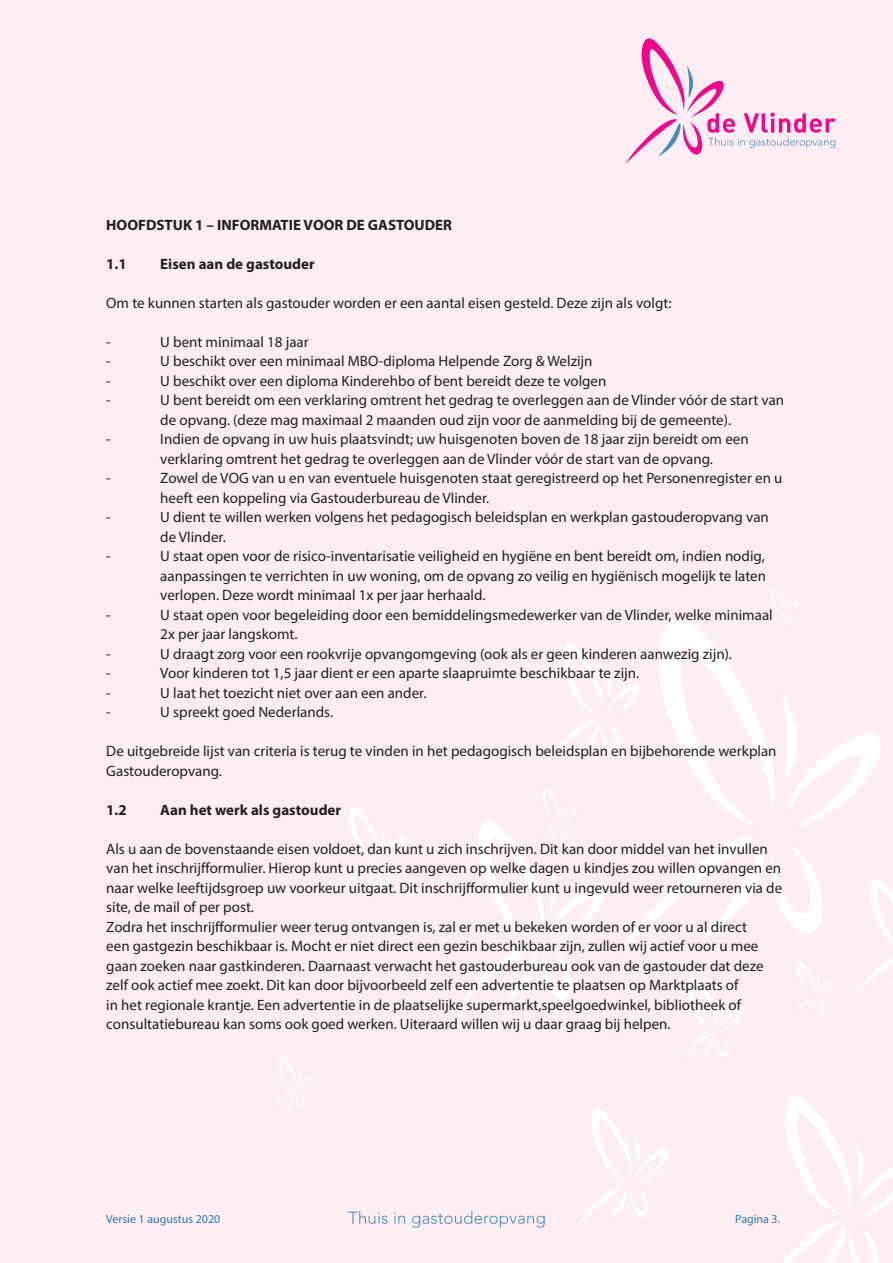
<style>
.page{position:relative;width:893px;height:1263px;background:#fdeef4}
.page>*{position:absolute;margin:0;border:0;box-sizing:border-box;transform-origin:0 0}
.t1{font:15px/19.5px "Myriad Pro";color:#231f20}
.t2{font:700 15px "Myriad Pro";color:#231f20}
.t3{font:12px "Myriad Pro";color:#2e76bc}
</style>
<div class="page">
<svg style="left:781px;top:1097px;width:112px;height:166px"></svg>
<svg style="left:578px;top:1109px;width:91px;height:116px"></svg>
<svg style="left:340px;top:807px;width:65px;height:84px"></svg>
<svg style="left:272px;top:1056px;width:42px;height:54px"></svg>
<svg style="left:454px;top:588px;width:439px;height:474px"></svg>
<svg style="left:625px;top:38px;width:211px;height:126px"></svg>
<svg style="left:348px;top:1211px;width:40px;height:13px"></svg>
<svg style="left:394px;top:1212px;width:11px;height:12px"></svg>
<svg style="left:412px;top:1211px;width:133px;height:17px"></svg>
<p class="t2" style="left:106px;top:215px;width:347px">HOOFDSTUK 1 – INFORMATIE VOOR DE GASTOUDER</p>
<p class="t2" style="left:106px;top:254px;width:22px">1.1</p>
<p class="t2" style="left:160px;top:254px;width:156px">Eisen aan de gastouder</p>
<p class="t1" style="left:106px;top:292px;width:567px">Om te kunnen starten als gastouder worden er een aantal eisen gesteld. Deze zijn als volgt:</p>
<p class="t1" style="left:106px;top:331px;width:6px">-</p>
<p class="t1" style="left:160px;top:331px;width:150px">U bent minimaal 18 jaar</p>
<p class="t1" style="left:106px;top:351px;width:6px">-</p>
<p class="t1" style="left:160px;top:351px;width:434px">U beschikt over een minimaal MBO-diploma Helpende Zorg &amp; Welzijn</p>
<p class="t1" style="left:106px;top:370px;width:6px">-</p>
<p class="t1" style="left:160px;top:370px;width:448px">U beschikt over een diploma Kinderehbo of bent bereidt deze te volgen</p>
<p class="t1" style="left:106px;top:390px;width:6px">-</p>
<p class="t1" style="left:160px;top:390px;width:625px">U bent bereidt om een verklaring omtrent het gedrag te overleggen aan de Vlinder vóór de start van de opvang. (deze mag maximaal 2 maanden oud zijn voor de aanmelding bij de gemeente).</p>
<p class="t1" style="left:106px;top:429px;width:6px">-</p>
<p class="t1" style="left:160px;top:429px;width:590px">Indien de opvang in uw huis plaatsvindt; uw huisgenoten boven de 18 jaar zijn bereidt om een verklaring omtrent het gedrag te overleggen aan de Vlinder vóór de start van de opvang.</p>
<p class="t1" style="left:106px;top:468px;width:6px">-</p>
<p class="t1" style="left:160px;top:468px;width:624px">Zowel de VOG van u en van eventuele huisgenoten staat geregistreerd op het Personenregister en u heeft een koppeling via Gastouderbureau de Vlinder.</p>
<p class="t1" style="left:106px;top:507px;width:6px">-</p>
<p class="t1" style="left:160px;top:507px;width:610px">U dient te willen werken volgens het pedagogisch beleidsplan en werkplan gastouderopvang van de Vlinder.</p>
<p class="t1" style="left:106px;top:546px;width:6px">-</p>
<p class="t1" style="left:160px;top:546px;width:607px;text-align:justify">U staat open voor de risico-inventarisatie veiligheid en hygiëne en bent bereidt om, indien nodig, aanpassingen te verrichten in uw woning, om de opvang zo veilig en hygiënisch mogelijk te laten verlopen. Deze wordt minimaal 1x per jaar herhaald.</p>
<p class="t1" style="left:106px;top:604px;width:6px">-</p>
<p class="t1" style="left:160px;top:604px;width:614px">U staat open voor begeleiding door een bemiddelingsmedewerker van de Vlinder, welke minimaal<br>2x per jaar langskomt.</p>
<p class="t1" style="left:106px;top:643px;width:6px">-</p>
<p class="t1" style="left:160px;top:643px;width:573px">U draagt zorg voor een rookvrije opvangomgeving (ook als er geen kinderen aanwezig zijn).</p>
<p class="t1" style="left:106px;top:663px;width:6px">-</p>
<p class="t1" style="left:160px;top:663px;width:480px">Voor kinderen tot 1,5 jaar dient er een aparte slaapruimte beschikbaar te zijn.</p>
<p class="t1" style="left:106px;top:682px;width:6px">-</p>
<p class="t1" style="left:160px;top:682px;width:268px">U laat het toezicht niet over aan een ander.</p>
<p class="t1" style="left:106px;top:702px;width:6px">-</p>
<p class="t1" style="left:160px;top:702px;width:174px">U spreekt goed Nederlands.</p>
<p class="t1" style="left:106px;top:741px;width:672px">De uitgebreide lijst van criteria is terug te vinden in het pedagogisch beleidsplan en bijbehorende werkplan<br>Gastouderopvang.</p>
<p class="t2" style="left:106px;top:800px;width:22px">1.2</p>
<p class="t2" style="left:160px;top:800px;width:182px">Aan het werk als gastouder</p>
<p class="t1" style="left:106px;top:838px;width:677px">Als u aan de bovenstaande eisen voldoet, dan kunt u zich inschrijven. Dit kan door middel van het invullen van het inschrijfformulier. Hierop kunt u precies aangeven op welke dagen u kindjes zou willen opvangen en naar welke leeftijdsgroep uw voorkeur uitgaat. Dit inschrijfformulier kunt u ingevuld weer retourneren via de site, de mail of per post.<br>Zodra het inschrijfformulier weer terug ontvangen is, zal er met u bekeken worden of er voor u al direct<br>een gastgezin beschikbaar is. Mocht er niet direct een gezin beschikbaar zijn, zullen wij actief voor u mee gaan zoeken naar gastkinderen. Daarnaast verwacht het gastouderbureau ook van de gastouder dat deze zelf ook actief mee zoekt. Dit kan door bijvoorbeeld zelf een advertentie te plaatsen op Marktplaats of<br>in het regionale krantje. Een advertentie in de plaatselijke supermarkt,speelgoedwinkel, bibliotheek of consultatiebureau kan soms ook goed werken. Uiteraard willen wij u daar graag bij helpen.</p>
<p class="t3" style="left:106px;top:1212px;width:116px">Versie 1 augustus 2020</p>
<p class="t3" style="left:735px;top:1212px;width:46px">Pagina 3.</p>
</div>
